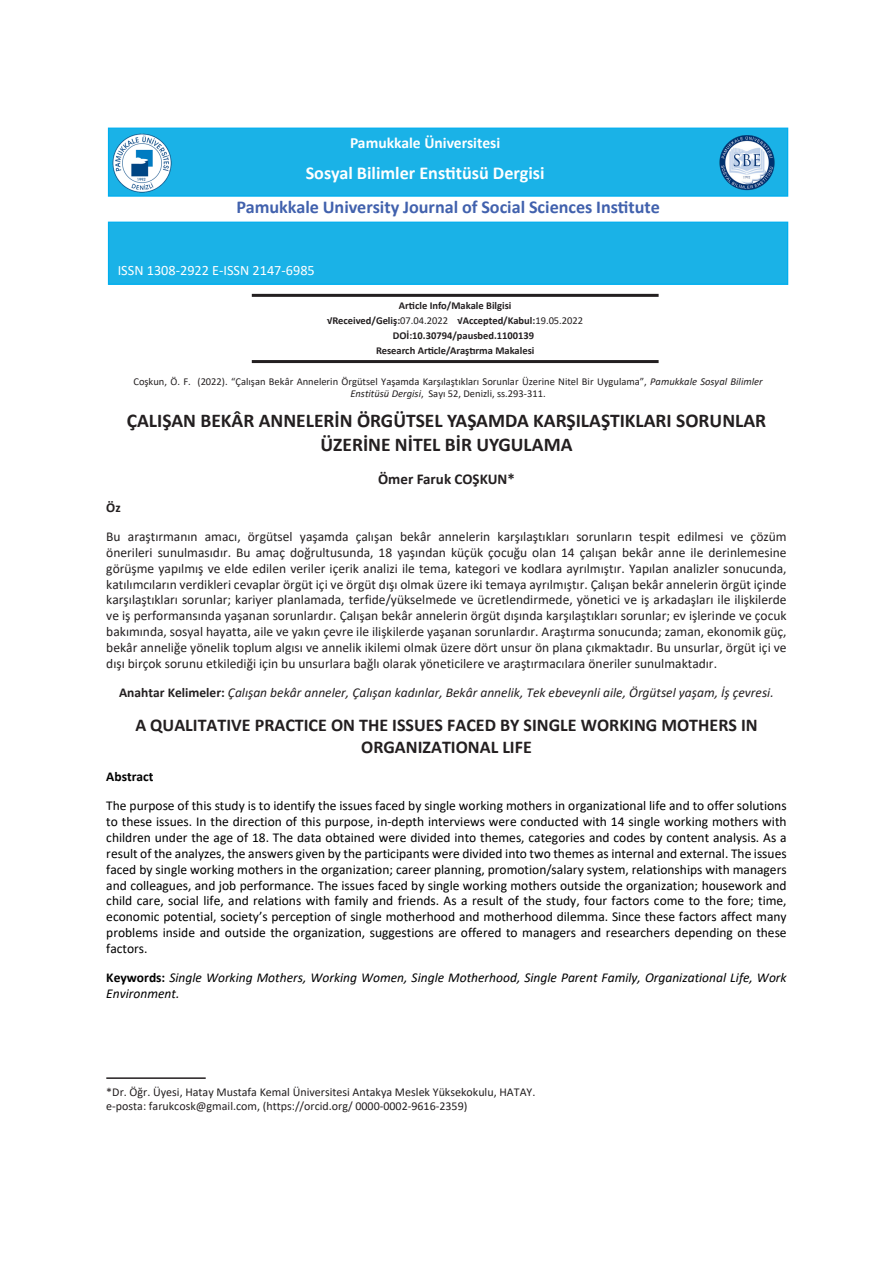
<style>
.page{position:relative;width:893px;height:1263px;background:#fff}
.page>*{position:absolute;margin:0;border:0;box-sizing:border-box;transform-origin:0 0}
.t1{font:700 19.5px/23.4px "Calibri";color:#231f20;text-align:center}
.t2{font:700 18.15px "Calibri";color:#4161ad}
.t3{font:700 18.15px "Calibri";color:#fff}
.t4{font:700 18px/21.6px "Calibri";color:#231f20;text-align:center}
.t5{font:700 15.6px "Calibri";color:#fff}
.t6{font:700 15px "Calibri";color:#231f20}
.t7{font:14.25px "Calibri";color:#fff}
.t8{font:13.5px/15.9px "Calibri";color:#231f20;text-align:justify}
.t9{font:13.5px/15.9px "Calibri";color:#000;text-align:justify}
.t10{font:italic 13.5px/15.9px "Calibri";color:#000}
.t11{font:italic 13.5px "Calibri";color:#231f20}
.t12{font:700 13.5px "Calibri";color:#000}
.t13{font:700 13.5px "Calibri";color:#231f20}
.t14{font:12px/13.5px "Calibri";color:#231f20}
.t15{font:10.5px/12px "Calibri";color:#231f20;text-align:center}
.t16{font:700 10.5px "Calibri";color:#231f20}
.s1{font-weight:400}
.s2{font-style:italic}
.s3{font-weight:700;font-style:normal}
</style>
<div class="page">
<hr style="left:252px;top:294px;width:407px;height:3px;background:#231f20">
<hr style="left:252px;top:360px;width:407px;height:3px;background:#231f20">
<div style="left:108px;top:222px;width:680px;height:63px;background:#1ab2e7;border:1px solid #00aeef"></div>
<div style="left:108px;top:128px;width:680px;height:69px;background:#1ab2e7;border:1px solid #00aeef"></div>
<img style="left:719px;top:135px;width:56px;height:56px">
<img style="left:112px;top:133px;width:60px;height:59px">
<hr style="left:106px;top:1077px;width:100px;height:2px;background:#231f20">
<p class="t5" style="left:350px;top:131px;width:152px">Pamukkale Üniversitesi</p>
<h2 class="t3" style="left:306px;top:160px;width:240px">Sosyal Bilimler Enstitüsü Dergisi</h2>
<h2 class="t2" style="left:236px;top:194px;width:425px">Pamukkale University Journal of Social Sciences Institute</h2>
<p class="t7" style="left:118px;top:260px;width:199px">ISSN 1308-2922 E-ISSN 2147-6985</p>
<p class="t16" style="left:399px;top:298px;width:114px">Article Info/Makale Bilgisi</p>
<p class="t16" style="left:327px;top:313px;width:258px">√Received/Geliş:<span class="s1">07.04.2022</span> √Accepted/Kabul:<span class="s1">19.05.2022</span></p>
<p class="t16" style="left:393px;top:328px;width:143px">DOİ:10.30794/pausbed.1100139</p>
<p class="t16" style="left:376px;top:343px;width:160px">Research Article/Araştırma Makalesi</p>
<p class="t15" style="left:133px;top:375px;width:631px">Coşkun, Ö. F. (2022). “Çalışan Bekâr Annelerin Örgütsel Yaşamda Karşılaştıkları Sorunlar Üzerine Nitel Bir Uygulama”, <span class="s2">Pamukkale Sosyal Bilimler<br>Enstitüsü Dergisi</span>, Sayı 52, Denizli, ss.293-311.</p>
<h1 class="t1" style="left:127px;top:409px;width:641px">ÇALIŞAN BEKÂR ANNELERİN ÖRGÜTSEL YAŞAMDA KARŞILAŞTIKLARI SORUNLAR<br>ÜZERİNE NİTEL BİR UYGULAMA</h1>
<p class="t6" style="left:378px;top:468px;width:138px">Ömer Faruk COŞKUN*</p>
<p class="t13" style="left:106px;top:498px;width:16px">Öz</p>
<p class="t8" style="left:106px;top:528px;width:682px">Bu araştırmanın amacı, örgütsel yaşamda çalışan bekâr annelerin karşılaştıkları sorunların tespit edilmesi ve çözüm önerileri sunulmasıdır. Bu amaç doğrultusunda, 18 yaşından küçük çocuğu olan 14 çalışan bekâr anne ile derinlemesine görüşme yapılmış ve elde edilen veriler içerik analizi ile tema, kategori ve kodlara ayrılmıştır. Yapılan analizler sonucunda, katılımcıların verdikleri cevaplar örgüt içi ve örgüt dışı olmak üzere iki temaya ayrılmıştır. Çalışan bekâr annelerin örgüt içinde karşılaştıkları sorunlar; kariyer planlamada, terfide/yükselmede ve ücretlendirmede, yönetici ve iş arkadaşları ile ilişkilerde ve iş performansında yaşanan sorunlardır. Çalışan bekâr annelerin örgüt dışında karşılaştıkları sorunlar; ev işlerinde ve çocuk bakımında, sosyal hayatta, aile ve yakın çevre ile ilişkilerde yaşanan sorunlardır. Araştırma sonucunda; zaman, ekonomik güç, bekâr anneliğe yönelik toplum algısı ve annelik ikilemi olmak üzere dört unsur ön plana çıkmaktadır. Bu unsurlar, örgüt içi ve dışı birçok sorunu etkilediği için bu unsurlara bağlı olarak yöneticilere ve araştırmacılara öneriler sunulmaktadır.</p>
<p class="t11" style="left:119px;top:683px;width:656px"><span class="s3">Anahtar Kelimeler:</span> Çalışan bekâr anneler, Çalışan kadınlar, Bekâr annelik, Tek ebeveynli aile, Örgütsel yaşam, İş çevresi.</p>
<h3 class="t4" style="left:135px;top:714px;width:624px">A QUALITATIVE PRACTICE ON THE ISSUES FACED BY SINGLE WORKING MOTHERS IN<br>ORGANIZATIONAL LIFE</h3>
<p class="t12" style="left:106px;top:767px;width:49px">Abstract</p>
<p class="t9" style="left:106px;top:797px;width:682px">The purpose of this study is to identify the issues faced by single working mothers in organizational life and to offer solutions to these issues. In the direction of this purpose, in-depth interviews were conducted with 14 single working mothers with children under the age of 18. The data obtained were divided into themes, categories and codes by content analysis. As a result of the analyzes, the answers given by the participants were divided into two themes as internal and external. The issues faced by single working mothers in the organization; career planning, promotion/salary system, relationships with managers and colleagues, and job performance. The issues faced by single working mothers outside the organization; housework and child care, social life, and relations with family and friends. As a result of the study, four factors come to the fore; time, economic potential, society’s perception of single motherhood and motherhood dilemma. Since these factors affect many problems inside and outside the organization, suggestions are offered to managers and researchers depending on these factors.</p>
<p class="t10" style="left:106px;top:969px;width:682px"><span class="s3">Keywords:</span> Single Working Mothers, Working Women, Single Motherhood, Single Parent Family, Organizational Life, Work<br>Environment.</p>
<p class="t14" style="left:106px;top:1085px;width:431px">*Dr. Öğr. Üyesi, Hatay Mustafa Kemal Üniversitesi Antakya Meslek Yüksekokulu, HATAY. e-posta: farukcosk@gmail.com, (https://orcid.org/ 0000-0002-9616-2359)</p>
</div>
